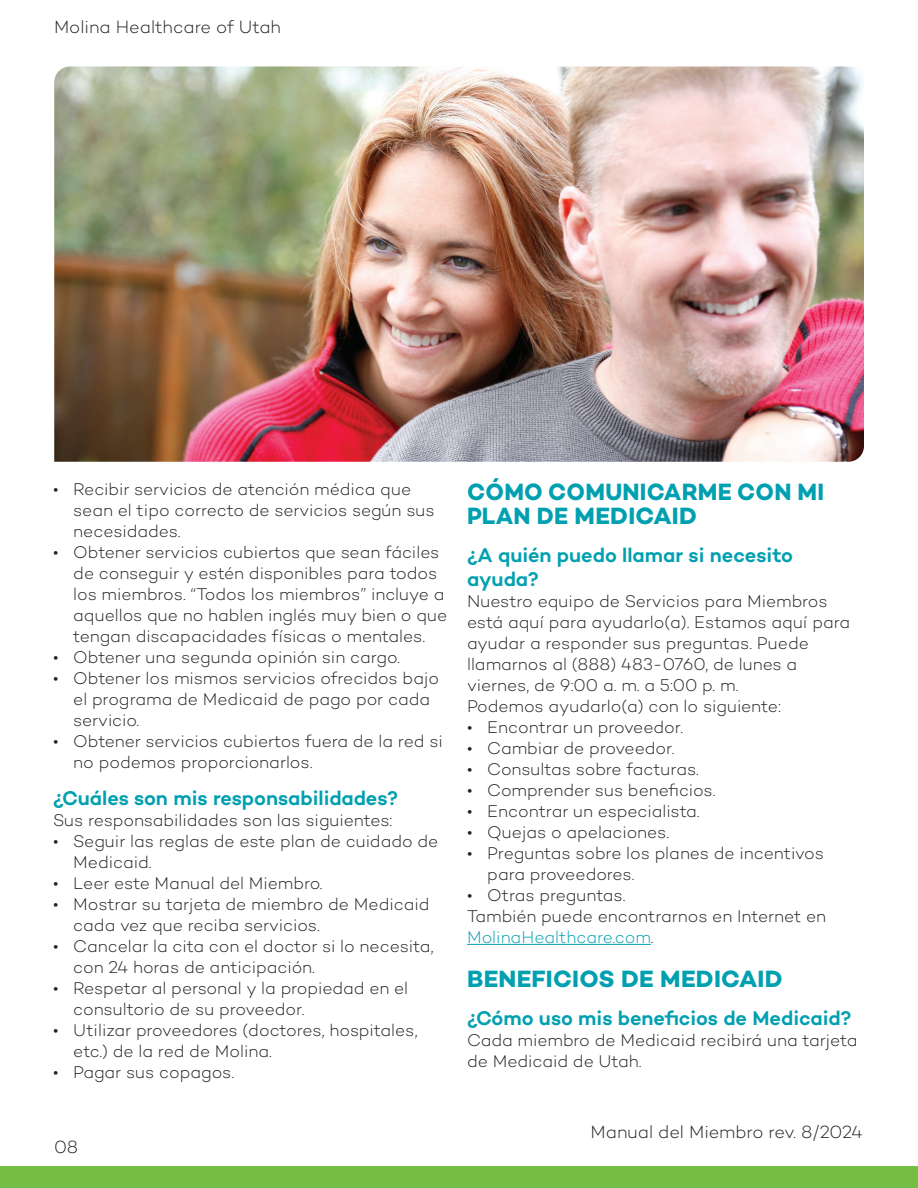
<style>
.page{position:relative;width:918px;height:1188px;background:#fff}
.page>*{position:absolute;margin:0;border:0;box-sizing:border-box;transform-origin:0 0}
.t1{font:700 24px/24px "Campton";letter-spacing:.01em;color:#00a0b0;scale:.96 1}
.t2{font:700 24px "Campton";letter-spacing:.01em;color:#00a0b0}
.Subheader{font:600 20.25px/24px "Campton";letter-spacing:-.005em;color:#00a0b0}
.t3{font:300 18px "Campton";color:#231f20}
.Body{font:300 17.25px/21px "Campton";letter-spacing:-.005em;color:#231f20}
.Body-2{font:300 17.25px "Campton";color:#00a0b0}
.s1{color:#231f20}
</style>
<div class="page">
<div style="left:0;top:1166px;width:918px;height:22px;background:#75bd43"></div>
<hr style="left:467px;top:944px;width:184px;height:1px;background:#00a0b0">
<img style="left:54px;top:66px;width:810px;height:396px">
<p class="t3" style="left:54px;top:16px;width:229px">Molina Healthcare of Utah</p>
<p class="Body" style="left:73px;top:478px;width:363px;text-indent:-20px">• Recibir servicios de atención médica que sean el tipo correcto de servicios según sus necesidades.</p>
<p class="Body" style="left:73px;top:541px;width:375px;text-indent:-20px">• Obtener servicios cubiertos que sean fáciles de conseguir y estén disponibles para todos los miembros. “Todos los miembros” incluye a aquellos que no hablen inglés muy bien o que tengan discapacidades físicas o mentales.</p>
<p class="Body" style="left:53px;top:646px;width:349px">• Obtener una segunda opinión sin cargo.</p>
<p class="Body" style="left:73px;top:667px;width:367px;text-indent:-20px">• Obtener los mismos servicios ofrecidos bajo el programa de Medicaid de pago por cada servicio.</p>
<p class="Body" style="left:73px;top:730px;width:371px;text-indent:-20px">• Obtener servicios cubiertos fuera de la red si no podemos proporcionarlos.</p>
<p class="Subheader" style="left:53px;top:786px;width:347px">¿Cuáles son mis responsabilidades?</p>
<p class="Body" style="left:53px;top:810px;width:341px">Sus responsabilidades son las siguientes:</p>
<p class="Body" style="left:73px;top:831px;width:367px;text-indent:-20px">• Seguir las reglas de este plan de cuidado de<br>Medicaid.</p>
<p class="Body" style="left:53px;top:873px;width:271px">• Leer este Manual del Miembro.</p>
<p class="Body" style="left:73px;top:894px;width:358px;text-indent:-20px">• Mostrar su tarjeta de miembro de Medicaid cada vez que reciba servicios.</p>
<p class="Body" style="left:73px;top:936px;width:362px;text-indent:-20px">• Cancelar la cita con el doctor si lo necesita, con 24 horas de anticipación.</p>
<p class="Body" style="left:73px;top:978px;width:336px;text-indent:-20px">• Respetar al personal y la propiedad en el consultorio de su proveedor.</p>
<p class="Body" style="left:73px;top:1020px;width:346px;text-indent:-20px">• Utilizar proveedores (doctores, hospitales, etc.) de la red de Molina.</p>
<p class="Body" style="left:53px;top:1062px;width:183px">• Pagar sus copagos.</p>
<p class="t3" style="left:54px;top:1136px;width:26px">08</p>
<p class="t1" style="left:467px;top:480px;width:373px">CÓMO COMUNICARME CON MI<br>PLAN DE MEDICAID</p>
<p class="Subheader" style="left:467px;top:542px;width:327px">¿A quién puedo llamar si necesito ayuda?</p>
<p class="Body" style="left:467px;top:590px;width:385px">Nuestro equipo de Servicios para Miembros está aquí para ayudarlo(a). Estamos aquí para ayudar a responder sus preguntas. Puede llamarnos al (888) 483-0760, de lunes a viernes, de 9:00 a. m. a 5:00 p. m.</p>
<p class="Body" style="left:467px;top:695px;width:315px">Podemos ayudarlo(a) con lo siguiente:</p>
<p class="Body" style="left:467px;top:716px;width:218px">• Encontrar un proveedor.</p>
<p class="Body" style="left:467px;top:737px;width:209px">• Cambiar de proveedor.</p>
<p class="Body" style="left:467px;top:758px;width:234px">• Consultas sobre facturas.</p>
<p class="Body" style="left:467px;top:779px;width:250px">• Comprender sus beneficios.</p>
<p class="Body" style="left:467px;top:800px;width:234px">• Encontrar un especialista.</p>
<p class="Body" style="left:467px;top:821px;width:204px">• Quejas o apelaciones.</p>
<p class="Body" style="left:487px;top:842px;width:338px;text-indent:-20px">• Preguntas sobre los planes de incentivos para proveedores.</p>
<p class="Body" style="left:467px;top:884px;width:160px">• Otras preguntas.</p>
<p class="Body" style="left:467px;top:905px;width:361px">También puede encontrarnos en Internet en</p>
<p class="Body-2" style="left:467px;top:926px;width:188px">MolinaHealthcare.com<span class="s1">.</span></p>
<p class="t2" style="left:467px;top:963px;width:317px">BENEFICIOS DE MEDICAID</p>
<p class="Subheader" style="left:467px;top:1005px;width:386px">¿Cómo uso mis beneficios de Medicaid?</p>
<p class="Body" style="left:467px;top:1029px;width:392px">Cada miembro de Medicaid recibirá una tarjeta de Medicaid de Utah.</p>
<p class="t3" style="left:591px;top:1121px;width:274px">Manual del Miembro rev. 8/2024</p>
</div>
